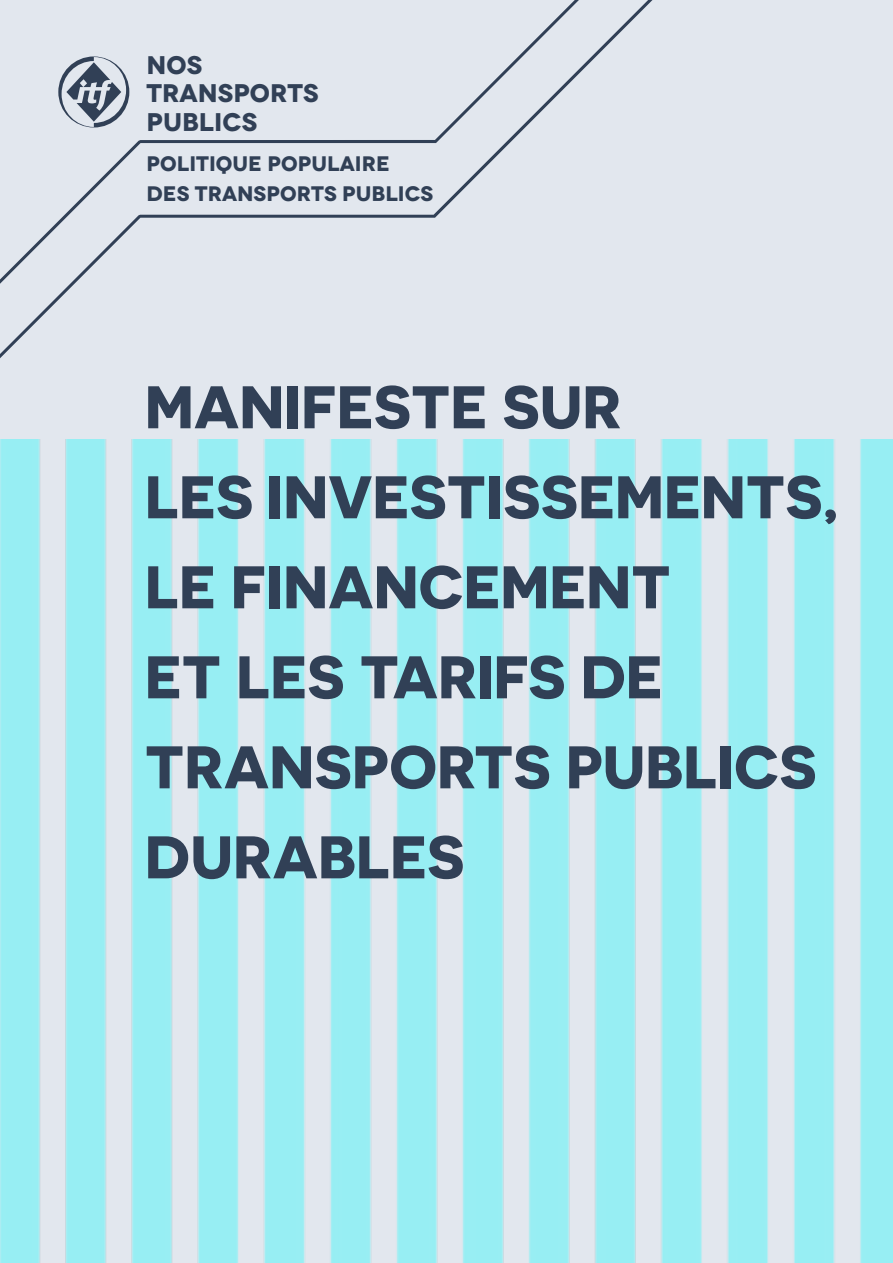
<style>
.page{position:relative;width:893px;height:1263px;background:#e2e7ee}
.page>*{position:absolute;margin:0;border:0;box-sizing:border-box;transform-origin:0 0}
.t1{font:700 60px/90px "Novecentosanswide";color:#314056}
.t2{font:700 expanded 25.5px/28.5px "Novecento";color:#314056}
.t3{font:700 expanded 21px/30px "Novecento";color:#314056}
</style>
<div class="page">
<svg style="left:0;top:0;width:579px;height:284px"></svg>
<svg style="left:58px;top:56px;width:71px;height:72px"></svg>
<img style="left:0;top:439px;width:893px;height:824px">
<p class="t2" style="left:146px;top:51px;width:174px">NOS<br>TRANSPORTS<br>PUBLICS</p>
<p class="t3" style="left:146px;top:149px;width:289px">POLITIQUE POPULAIRE<br>DES TRANSPORTS PUBLICS</p>
<p class="t1" style="left:145px;top:361px;width:696px">MANIFESTE SUR<br>LES INVESTISSEMENTS,<br>LE FINANCEMENT<br>ET LES TARIFS DE<br>TRANSPORTS PUBLICS<br>DURABLES</p>
</div>
